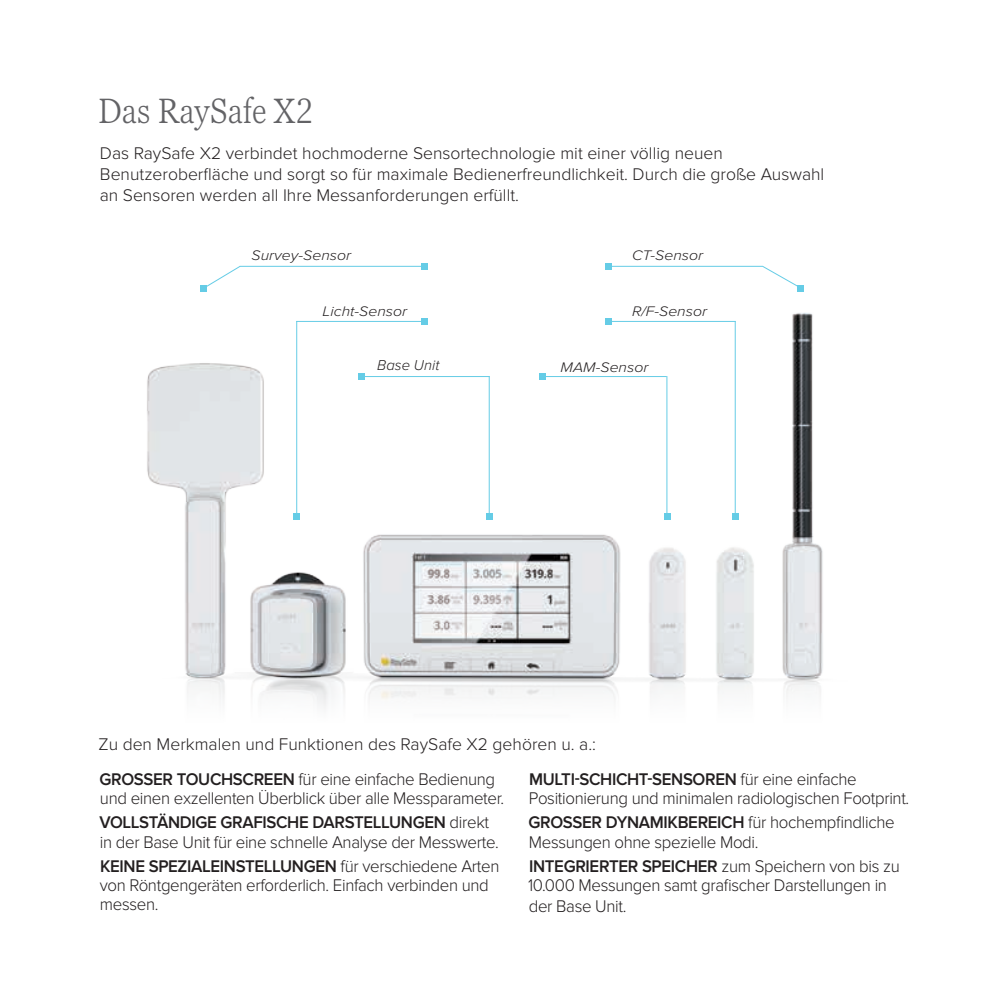
<style>
.page{position:relative;width:993px;height:993px;background:#fff}
.page>*{position:absolute;margin:0;border:0;box-sizing:border-box;transform-origin:0 0}
.t1{font:300 condensed 35px "Georgia Pro";color:#636366}
.t2{font:300 17.5px/19.2px "Proxima Nova";letter-spacing:-.02em;color:#231f20;scale:.96 1}
.t3{font:300 17.5px/21px "Proxima Nova";color:#231f20}
.t4{font:italic 300 14.88px "Proxima Nova";color:#231f20}
.t5{font:italic 300 14.35px "Proxima Nova";color:#231f20;scale:1.1 1}
.s1{font-weight:600}
</style>
<div class="page">
<img style="left:147px;top:313px;width:676px;height:395px">
<div style="left:200px;top:286px;width:7px;height:6px;background:#65cce6"></div>
<hr style="left:240px;top:266px;width:184px;height:1px;background:#65cce6">
<svg style="left:201px;top:265px;width:40px;height:22px"></svg>
<hr style="left:364px;top:376px;width:125px;height:1px;background:#65cce6">
<hr style="left:488px;top:376px;width:1px;height:139px;background:#65cce6">
<hr style="left:296px;top:321px;width:128px;height:1px;background:#65cce6">
<hr style="left:296px;top:321px;width:1px;height:193px;background:#65cce6">
<hr style="left:611px;top:321px;width:124px;height:1px;background:#65cce6">
<hr style="left:542px;top:376px;width:124px;height:1px;background:#65cce6">
<hr style="left:666px;top:376px;width:1px;height:139px;background:#65cce6">
<hr style="left:734px;top:321px;width:1px;height:193px;background:#65cce6">
<div style="left:421px;top:263px;width:7px;height:6px;background:#65cce6"></div>
<div style="left:293px;top:513px;width:7px;height:6px;background:#65cce6"></div>
<div style="left:485px;top:513px;width:7px;height:6px;background:#65cce6"></div>
<svg style="left:358px;top:373px;width:6px;height:6px"></svg>
<div style="left:421px;top:318px;width:7px;height:6px;background:#65cce6"></div>
<div style="left:539px;top:373px;width:7px;height:6px;background:#65cce6"></div>
<div style="left:604px;top:318px;width:7px;height:6px;background:#65cce6"></div>
<div style="left:663px;top:513px;width:7px;height:6px;background:#65cce6"></div>
<div style="left:731px;top:513px;width:7px;height:6px;background:#65cce6"></div>
<hr style="left:607px;top:266px;width:155px;height:1px;background:#65cce6">
<svg style="left:761px;top:265px;width:42px;height:27px"></svg>
<div style="left:604px;top:263px;width:7px;height:6px;background:#65cce6"></div>
<h1 class="t1" style="left:98px;top:88px;width:217px">Das RaySafe X2</h1>
<p class="t3" style="left:100px;top:143px;width:725px">Das RaySafe X2 verbindet hochmoderne Sensortechnologie mit einer völlig neuen<br>Benutzeroberfläche und sorgt so für maximale Bedienerfreundlichkeit. Durch die große Auswahl an Sensoren werden all Ihre Messanforderungen erfüllt.</p>
<p class="t5" style="left:251px;top:248px;width:92px">Survey-Sensor</p>
<p class="t5" style="left:631px;top:248px;width:66px">CT-Sensor</p>
<p class="t5" style="left:322px;top:303px;width:79px">Licht-Sensor</p>
<p class="t5" style="left:631px;top:303px;width:70px">R/F-Sensor</p>
<p class="t4" style="left:377px;top:357px;width:64px">Base Unit</p>
<p class="t5" style="left:560px;top:359px;width:81px">MAM-Sensor</p>
<p class="t3" style="left:98px;top:727px;width:499px;line-height:34.5px">Zu den Merkmalen und Funktionen des RaySafe X2 gehören u. a.:<br><span class="s1">GROSSER TOUCHSCREEN</span> für eine einfache Bedienung</p>
<p class="t2" style="left:99px;top:786px;width:423px;line-height:24.2px">und einen exzellenten Überblick über alle Messparameter.<br><span class="s1">VOLLSTÄNDIGE GRAFISCHE DARSTELLUNGEN</span> direkt</p>
<p class="t2" style="left:100px;top:829px;width:417px;line-height:24.2px">in der Base Unit für eine schnelle Analyse der Messwerte.<br><span class="s1">KEINE SPEZIALEINSTELLUNGEN</span> für verschiedene Arten</p>
<p class="t2" style="left:100px;top:875px;width:406px">von Röntgengeräten erforderlich. Einfach verbinden und messen.</p>
<p class="t2" style="left:529px;top:769px;width:397px"><span class="s1">MULTI-SCHICHT-SENSOREN</span> für eine einfache<br>Positionierung und minimalen radiologischen Footprint.</p>
<p class="t2" style="left:528px;top:812px;width:383px"><span class="s1">GROSSER DYNAMIKBEREICH</span> für hochempfindliche<br>Messungen ohne spezielle Modi.</p>
<p class="t2" style="left:528px;top:856px;width:388px"><span class="s1">INTEGRIERTER SPEICHER</span> zum Speichern von bis zu<br>10.000 Messungen samt grafischer Darstellungen in</p>
<p class="t2" style="left:528px;top:896px;width:103px">der Base Unit.</p>
</div>
